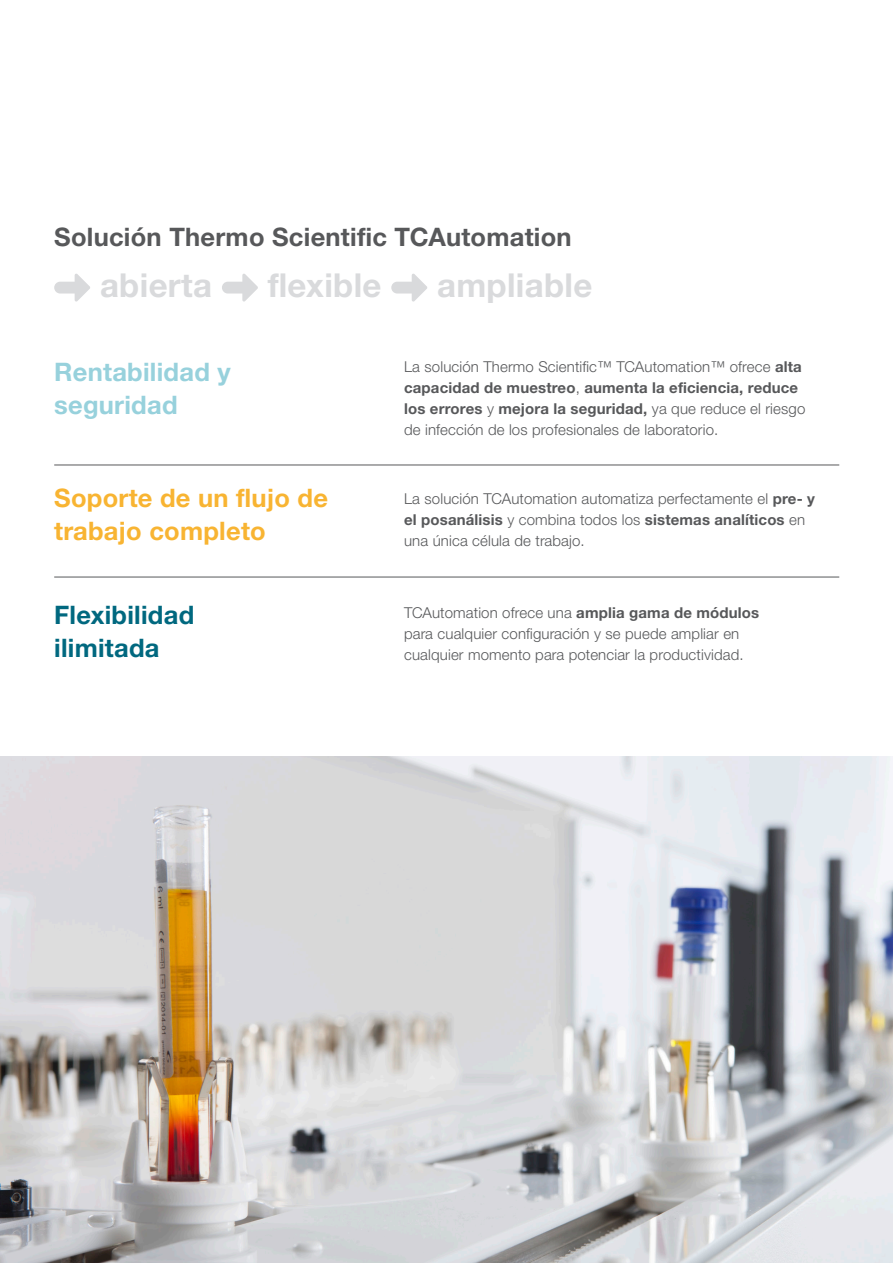
<style>
.page{position:relative;width:893px;height:1263px;background:#fff}
.page>*{position:absolute;margin:0;border:0;box-sizing:border-box;transform-origin:0 0}
.Body_Copy{font:700 33px "Helvetica Neue LTW1 G";letter-spacing:.01em;color:#d9dadc}
.Body_Copy-2{font:700 25.5px "Helvetica Neue LTW1 G";letter-spacing:.01em;color:#57585a}
.Body_Copy-3{font:700 25.5px/33px "Helvetica Neue LTW1 G";letter-spacing:.01em;color:#f8b432}
.Body_Copy-4{font:700 25.5px/33px "Helvetica Neue LTW1 G";letter-spacing:.01em;color:#97d1dc}
.Body_Copy-5{font:700 25.5px/33px "Helvetica Neue LTW1 G";letter-spacing:.01em;color:#00687f}
.Body_Copy-6{font:300 15px/21px "Helvetica Neue LTW1 G";letter-spacing:.01em;color:#57585a}
.s1{font-weight:700}
</style>
<div class="page">
<img style="left:1px;top:757px;width:892px;height:506px">
<hr style="left:54px;top:577px;width:785px;height:1px;background:#57585a">
<hr style="left:54px;top:465px;width:785px;height:1px;background:#57585a">
<svg style="left:54px;top:273px;width:36px;height:29px"></svg>
<svg style="left:222px;top:274px;width:36px;height:28px"></svg>
<svg style="left:391px;top:273px;width:36px;height:29px"></svg>
<p class="Body_Copy-2" style="left:54px;top:221px;width:519px">Solución Thermo Scientific TCAutomation</p>
<p class="Body_Copy" style="left:100px;top:265px;width:114px">abierta</p>
<p class="Body_Copy" style="left:268px;top:265px;width:115px">flexible</p>
<p class="Body_Copy" style="left:437px;top:265px;width:157px">ampliable</p>
<p class="Body_Copy-4" style="left:54px;top:355px;width:178px">Rentabilidad y seguridad</p>
<p class="Body_Copy-3" style="left:54px;top:481px;width:275px">Soporte de un flujo de trabajo completo</p>
<p class="Body_Copy-5" style="left:54px;top:598px;width:142px">Flexibilidad ilimitada</p>
<p class="Body_Copy-6" style="left:404px;top:356px;width:403px">La solución Thermo Scientific™ TCAutomation™ ofrece <span class="s1">alta capacidad de muestreo</span>, <span class="s1">aumenta la eficiencia, reduce los errores</span> y <span class="s1">mejora la seguridad,</span> ya que reduce el riesgo de infección de los profesionales de laboratorio.</p>
<p class="Body_Copy-6" style="left:404px;top:488px;width:412px">La solución TCAutomation automatiza perfectamente el <span class="s1">pre- y el posanálisis</span> y combina todos los <span class="s1">sistemas analíticos</span> en una única célula de trabajo.</p>
<p class="Body_Copy-6" style="left:404px;top:602px;width:357px">TCAutomation ofrece una <span class="s1">amplia gama de módulos </span>para cualquier configuración y se puede ampliar en cualquier momento para potenciar la productividad.</p>
</div>
